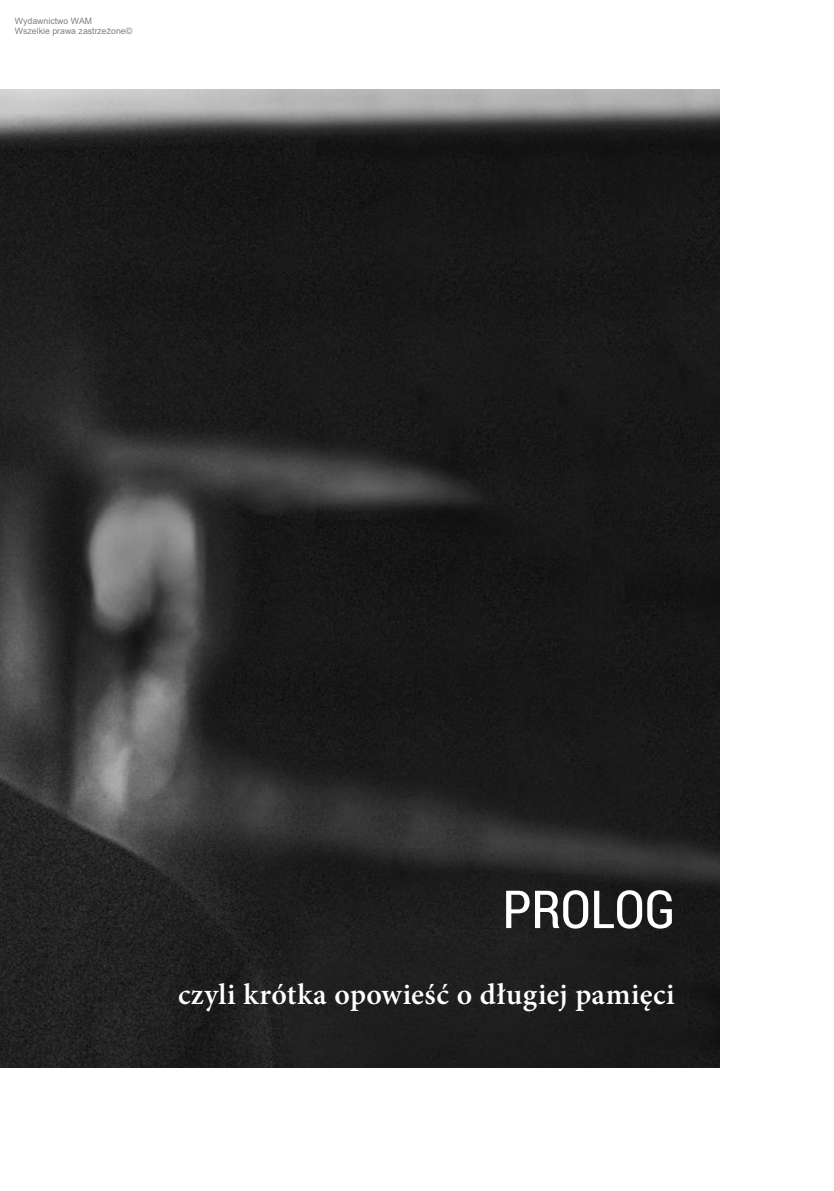
<style>
.page{position:relative;width:834px;height:1191px;background:#fff}
.page>*{position:absolute;margin:0;border:0;box-sizing:border-box;transform-origin:0 0}
.t1{font:52.5px "Roboto Condensed";color:#fff}
.t2{font:600 29.75px "Minion Pro";letter-spacing:.015em;color:#fff}
.t3{font:8.75px/10.5px "Arial";color:#808080}
</style>
<div class="page">
<img style="left:0;top:89px;width:719px;height:978px">
<p class="t3" style="left:15px;top:15px;width:119px">Wydawnictwo WAM<br>Wszelkie prawa zastrzeżone©</p>
<h1 class="t1" style="left:502px;top:873px;width:87px">PROLOG</h1>
<h2 class="t2" style="left:178px;top:974px;width:498px">czyli krótka opowieść o długiej pamięci</h2>
</div>
